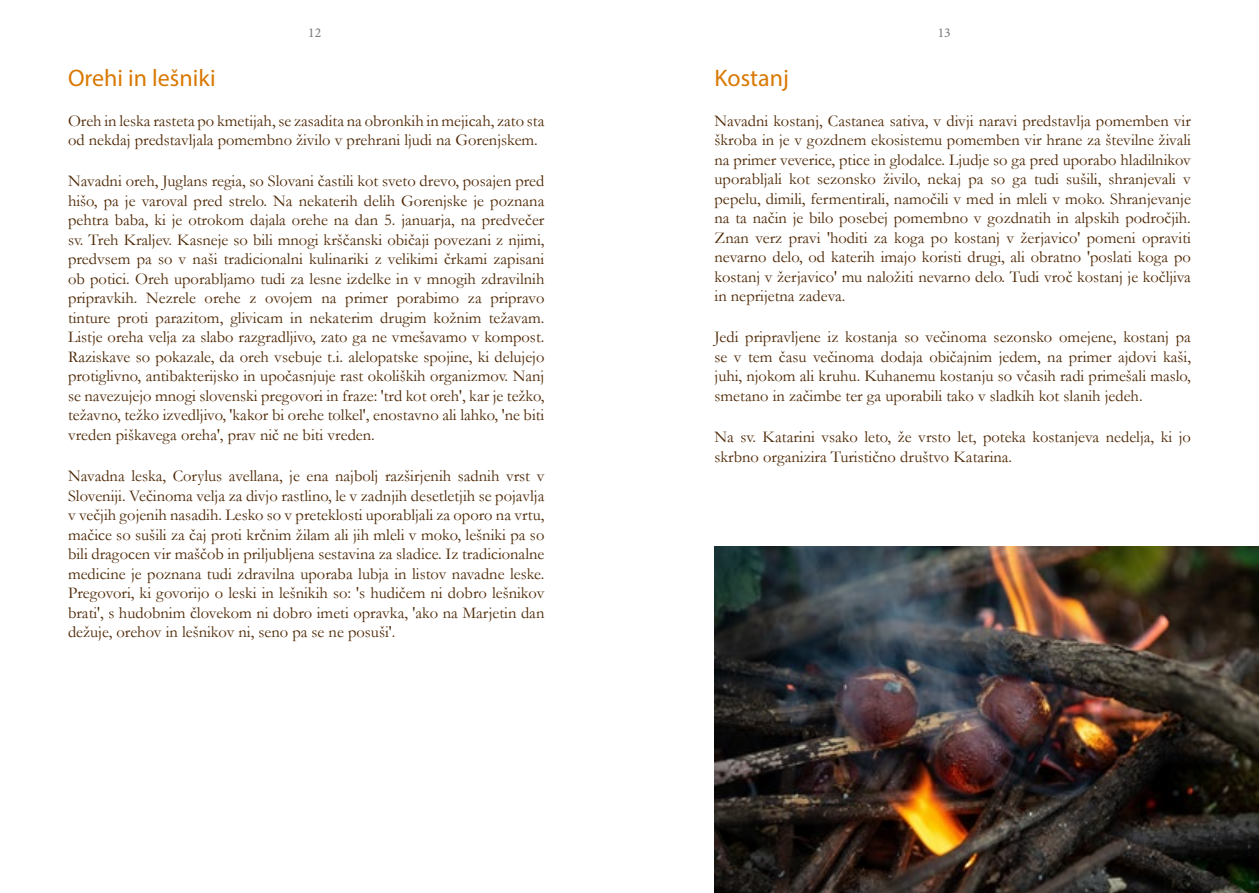
<style>
.page{position:relative;width:1259px;height:893px;background:#fff}
.page>*{position:absolute;margin:0;border:0;box-sizing:border-box;transform-origin:0 0}
.t1{font:24px "Myriad Pro";color:#d97904}
.t2{font:16.5px/19.5px "Garamond";color:#4d2703;text-align:justify}
.t3{font:13.5px "Minion Pro";color:#787878}
</style>
<div class="page">
<img style="left:714px;top:546px;width:545px;height:347px">
<p class="t3" style="left:308px;top:23px;width:14px">12</p>
<p class="t3" style="left:937px;top:23px;width:14px">13</p>
<h1 class="t1" style="left:68px;top:63px;width:149px">Orehi in lešniki</h1>
<p class="t2" style="left:68px;top:110px;width:478px">Oreh in leska rasteta po kmetijah, se zasadita na obronkih in mejicah, zato sta od nekdaj predstavljala pomembno živilo v prehrani ljudi na Gorenjskem.</p>
<p class="t2" style="left:68px;top:171px;width:478px">Navadni oreh, Juglans regia, so Slovani častili kot sveto drevo, posajen pred hišo, pa je varoval pred strelo. Na nekaterih delih Gorenjske je poznana pehtra baba, ki je otrokom dajala orehe na dan 5. januarja, na predvečer sv. Treh Kraljev. Kasneje so bili mnogi krščanski običaji povezani z njimi, predvsem pa so v naši tradicionalni kulinariki z velikimi črkami zapisani ob potici. Oreh uporabljamo tudi za lesne izdelke in v mnogih zdravilnih pripravkih. Nezrele orehe z ovojem na primer porabimo za pripravo tinture proti parazitom, glivicam in nekaterim drugim kožnim težavam.<br>Listje oreha velja za slabo razgradljivo, zato ga ne vmešavamo v kompost.<br>Raziskave so pokazale, da oreh vsebuje t.i. alelopatske spojine, ki delujejo protiglivno, antibakterijsko in upočasnjuje rast okoliških organizmov. Nanj se navezujejo mnogi slovenski pregovori in fraze: 'trd kot oreh', kar je težko, težavno, težko izvedljivo, 'kakor bi orehe tolkel', enostavno ali lahko, 'ne biti vreden piškavega oreha', prav nič ne biti vreden.</p>
<p class="t2" style="left:68px;top:466px;width:478px">Navadna leska, Corylus avellana, je ena najbolj razširjenih sadnih vrst v Sloveniji. Večinoma velja za divjo rastlino, le v zadnjih desetletjih se pojavlja v večjih gojenih nasadih. Lesko so v preteklosti uporabljali za oporo na vrtu, mačice so sušili za čaj proti krčnim žilam ali jih mleli v moko, lešniki pa so bili dragocen vir maščob in priljubljena sestavina za sladice. Iz tradicionalne medicine je poznana tudi zdravilna uporaba lubja in listov navadne leske.<br>Pregovori, ki govorijo o leski in lešnikih so: 's hudičem ni dobro lešnikov brati', s hudobnim človekom ni dobro imeti opravka, 'ako na Marjetin dan dežuje, orehov in lešnikov ni, seno pa se ne posuši'.</p>
<h1 class="t1" style="left:714px;top:63px;width:76px">Kostanj</h1>
<p class="t2" style="left:714px;top:110px;width:478px">Navadni kostanj, Castanea sativa, v divji naravi predstavlja pomemben vir škroba in je v gozdnem ekosistemu pomemben vir hrane za številne živali na primer veverice, ptice in glodalce. Ljudje so ga pred uporabo hladilnikov uporabljali kot sezonsko živilo, nekaj pa so ga tudi sušili, shranjevali v pepelu, dimili, fermentirali, namočili v med in mleli v moko. Shranjevanje na ta način je bilo posebej pomembno v gozdnatih in alpskih področjih.<br>Znan verz pravi 'hoditi za koga po kostanj v žerjavico' pomeni opraviti nevarno delo, od katerih imajo koristi drugi, ali obratno 'poslati koga po kostanj v žerjavico' mu naložiti nevarno delo. Tudi vroč kostanj je kočljiva in neprijetna zadeva.</p>
<p class="t2" style="left:714px;top:327px;width:478px">Jedi pripravljene iz kostanja so večinoma sezonsko omejene, kostanj pa se v tem času večinoma dodaja običajnim jedem, na primer ajdovi kaši, juhi, njokom ali kruhu. Kuhanemu kostanju so včasih radi primešali maslo, smetano in začimbe ter ga uporabili tako v sladkih kot slanih jedeh.</p>
<p class="t2" style="left:714px;top:427px;width:478px">Na sv. Katarini vsako leto, že vrsto let, poteka kostanjeva nedelja, ki jo skrbno organizira Turistično društvo Katarina.</p>
</div>
